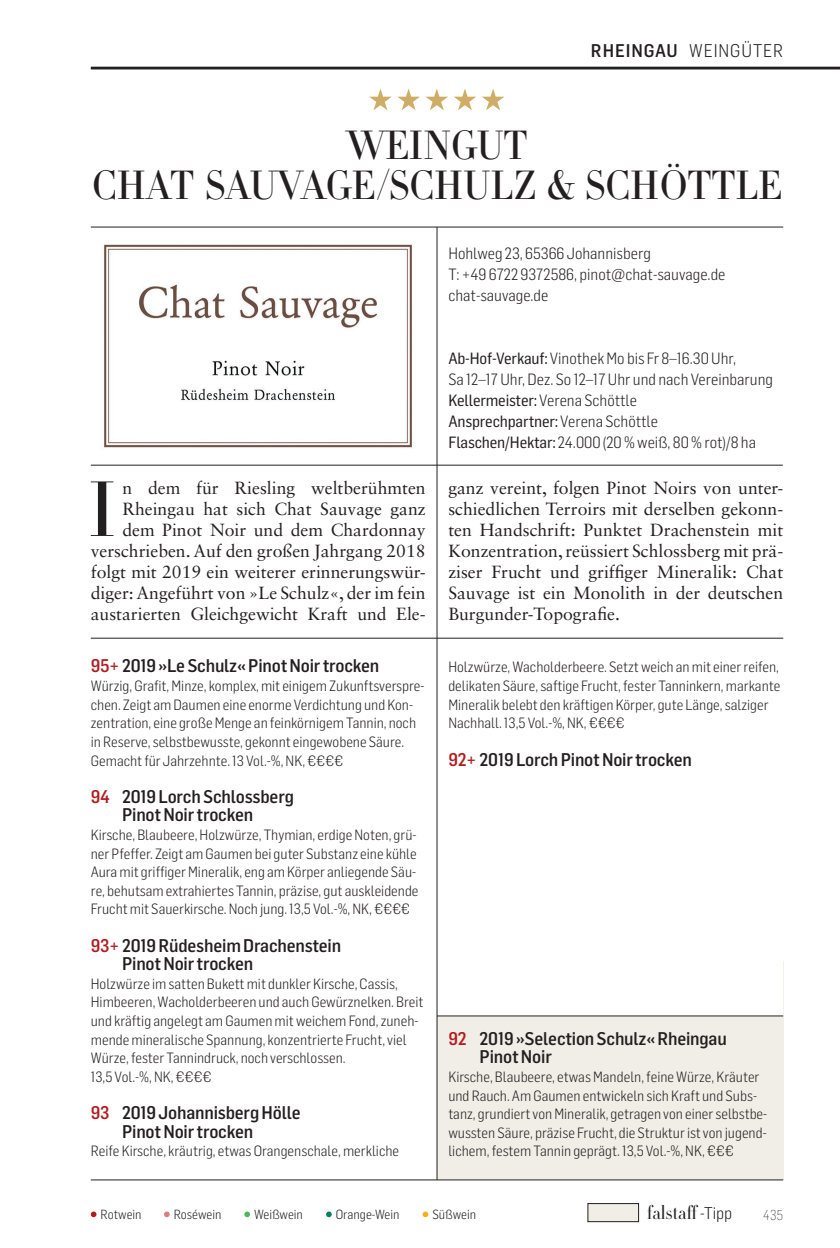
<style>
.page{position:relative;width:840px;height:1248px;background:#fff}
.page>*{position:absolute;margin:0;border:0;box-sizing:border-box;transform-origin:0 0}
.t1{font:300 76.8px "HTF Didot L24";color:#231f20}
.t2{font:300 40px/40px "HTF Didot L11";letter-spacing:-.01em;color:#231f20;text-align:center}
.t3{font:300 19.2px "HTF Didot L24";color:#231f20}
.t4{font:500 18px/18.6px "Flama Semicondensed";letter-spacing:-.01em;color:#231f20}
.t5{font:300 18px "Flama Semicondensed";letter-spacing:.05em;color:#231f20}
.t6{font:17.6px/21px "Sabon LT Std";color:#231f20;text-align:right}
.t7{font:300 16px/21px "Flama Semicondensed";color:#231f20}
.t8{font:16px/21px "Flama Semicondensed Basic";letter-spacing:-.01em;color:#231f20}
.t9{font:300 14.6px/18.6px "Flama Semicondensed";color:#231f20}
.t10{font:200 14px "Flama Semicondensed";color:#231f20}
.t11{font:300 13px "Flama Semicondensed";color:#231f20}
.s1{font-weight:500}
.s2{font-family:"Flama Semicondensed Basic";font-weight:400}
.s3{font-family:"Flama Semicondensed";font-weight:300}
.s4{color:#b21b1f}
.s5{font-family:"Flama Semicondensed";font-size:16.8px}
</style>
<div class="page">
<div style="left:437px;top:961px;width:345px;height:218px;background:#f1ede7"></div>
<svg style="left:91px;top:1211px;width:5px;height:5px"></svg>
<svg style="left:164px;top:1211px;width:6px;height:5px"></svg>
<svg style="left:244px;top:1211px;width:6px;height:5px"></svg>
<svg style="left:326px;top:1211px;width:5px;height:5px"></svg>
<svg style="left:422px;top:1211px;width:6px;height:5px"></svg>
<div style="left:587px;top:1203px;width:51px;height:18px;background:#f1ede7"></div>
<div style="left:587px;top:1202px;width:51px;height:19px;border:1px solid #231f20"></div>
<img style="left:104px;top:244px;width:308px;height:204px">
<div style="left:437px;top:930px;width:345px;height:86px;background:#fff"></div>
<hr style="left:437px;top:1015px;width:345px;height:1px;background:#231f20">
<hr style="left:91px;top:227px;width:691px;height:1px;background:#231f20">
<hr style="left:91px;top:464px;width:691px;height:1px;background:#231f20">
<hr style="left:91px;top:637px;width:691px;height:1px;background:#231f20">
<hr style="left:436px;top:227px;width:1px;height:952px;background:#231f20">
<hr style="left:91px;top:1179px;width:691px;height:1px;background:#231f20">
<hr style="left:91px;top:67px;width:748px;height:2px;background:#231f20">
<p class="t5" style="left:590px;top:39px;width:194px"><span class="s1">RHEINGAU</span> WEINGÜTER</p>
<h2 class="t2" style="left:92px;top:124px;width:691px">WEINGUT<br>CHAT SAUVAGE/SCHULZ &amp; SCHÖTTLE</h2>
<p class="t7" style="left:448px;top:242px;width:278px">Hohlweg 23, 65366 Johannisberg<br>T: +49 6722 9372586, pinot@chat-sauvage.de chat-sauvage.de</p>
<p class="t7" style="left:448px;top:347px;width:326px"><span class="s2">Ab-Hof-Verkauf:</span> Vinothek Mo bis Fr 8–16.30 Uhr,<br>Sa 12–17 Uhr, Dez. So 12–17 Uhr und nach Vereinbarung</p>
<p class="t8" style="left:448px;top:389px;width:211px">Kellermeister: <span class="s3">Verena Schöttle<br></span>Ansprechpartner: <span class="s3">Verena Schöttle</span></p>
<p class="t7" style="left:448px;top:431px;width:309px"><span class="s2">Flaschen/Hektar:</span> 24.000 (20 % weiß, 80 % rot)/8 ha</p>
<p class="t6" style="left:91px;top:477px;width:336px">n dem für Riesling weltberühmten Rheingau hat sich Chat Sauvage ganz dem Pinot Noir und dem Chardonnay verschrieben. Auf den großen Jahrgang 2018 folgt mit 2019 ein weiterer erinnerungswür&shy;diger: Angeführt von »Le Schulz«, der im fein austarierten Gleichgewicht Kraft und Ele-</p>
<p class="t6" style="left:448px;top:477px;width:336px;text-align:justify">ganz vereint, folgen Pinot Noirs von unter&shy;schiedlichen Terroirs mit derselben gekonn&shy;ten Handschrift: Punktet Drachenstein mit Konzentration, reüssiert Schlossberg mit prä&shy;ziser Frucht und griffiger Mineralik: Chat Sauvage ist ein Monolith in der deutschen Burgunder-Topografie.</p>
<h1 class="t1" style="left:88px;top:454px;width:30px">I</h1>
<p class="t4" style="left:91px;top:656px;width:290px"><span class="s4">95+</span> 2019 »Le Schulz« Pinot Noir trocken</p>
<p class="t9" style="left:91px;top:676px;width:335px">Würzig, Grafit, Minze, komplex, mit einigem Zukunftsverspre&shy;chen. Zeigt am Daumen eine enorme Verdichtung und Kon&shy;zentration, eine große Menge an feinkörnigem Tannin, noch in Reserve, selbstbewusste, gekonnt eingewobene Säure.<br>Gemacht für Jahrzehnte. 13 Vol.-%, NK, €€€€</p>
<p class="t4" style="left:91px;top:786px;width:204px;text-align:center"><span class="s4">94</span> 2019 Lorch Schlossberg<br>Pinot Noir trocken</p>
<p class="t9" style="left:91px;top:824px;width:329px">Kirsche, Blaubeere, Holzwürze, Thymian, erdige Noten, grü&shy;ner Pfeffer. Zeigt am Gaumen bei guter Substanz eine kühle Aura mit griffiger Mineralik, eng am Körper anliegende Säu&shy;re, behutsam extrahiertes Tannin, präzise, gut auskleidende Frucht mit Sauerkirsche. Noch jung. 13,5 Vol.-%, NK, €€€€</p>
<p class="t4" style="left:122px;top:935px;width:220px;text-indent:-31px"><span class="s4">93+</span> 2019 Rüdesheim Drachenstein<br>Pinot Noir trocken</p>
<p class="t9" style="left:91px;top:973px;width:334px">Holzwürze im satten Bukett mit dunkler Kirsche, Cassis, Himbeeren, Wacholderbeeren und auch Gewürznelken. Breit und kräftig angelegt am Gaumen mit weichem Fond, zuneh&shy;mende mineralische Spannung, konzentrierte Frucht, viel Würze, fester Tannindruck, noch verschlossen.<br>13,5 Vol.-%, NK, €€€€</p>
<p class="t4" style="left:122px;top:1102px;width:180px;text-indent:-31px"><span class="s4">93</span> 2019 Johannisberg Hölle<br>Pinot Noir trocken</p>
<p class="t9" style="left:91px;top:1141px;width:310px">Reife Kirsche, kräutrig, etwas Orangenschale, merkliche</p>
<p class="t9" style="left:448px;top:657px;width:333px">Holzwürze, Wacholderbeere. Setzt weich an mit einer reifen, delikaten Säure, saftige Frucht, fester Tanninkern, markante Mineralik belebt den kräftigen Körper, gute Länge, salziger Nachhall. 13,5 Vol.-%, NK, €€€€</p>
<p class="t4" style="left:448px;top:749px;width:245px"><span class="s4">92+</span> 2019 Lorch Pinot Noir trocken</p>
<p class="t4" style="left:479px;top:1028px;width:248px;text-indent:-31px"><span class="s4">92</span> 2019 »Selection Schulz« Rheingau<br>Pinot Noir</p>
<p class="t9" style="left:448px;top:1066px;width:320px">Kirsche, Blaubeere, etwas Mandeln, feine Würze, Kräuter und Rauch. Am Gaumen entwickeln sich Kraft und Subs&shy;tanz, grundiert von Mineralik, getragen von einer selbstbe&shy;wussten Säure, präzise Frucht, die Struktur ist von jugend&shy;lichem, festem Tannin geprägt. 13,5 Vol.-%, NK, €€€</p>
<p class="t11" style="left:100px;top:1205px;width:43px">Rotwein</p>
<p class="t11" style="left:174px;top:1205px;width:49px">Roséwein</p>
<p class="t11" style="left:254px;top:1205px;width:50px">Weißwein</p>
<p class="t11" style="left:335px;top:1205px;width:65px">Orange-Wein</p>
<p class="t11" style="left:432px;top:1205px;width:45px">Süßwein</p>
<h3 class="t3" style="left:646px;top:1198px;width:87px">falstaff<span class="s5">-Tipp</span></h3>
<p class="t10" style="left:762px;top:1205px;width:22px">435</p>
</div>
